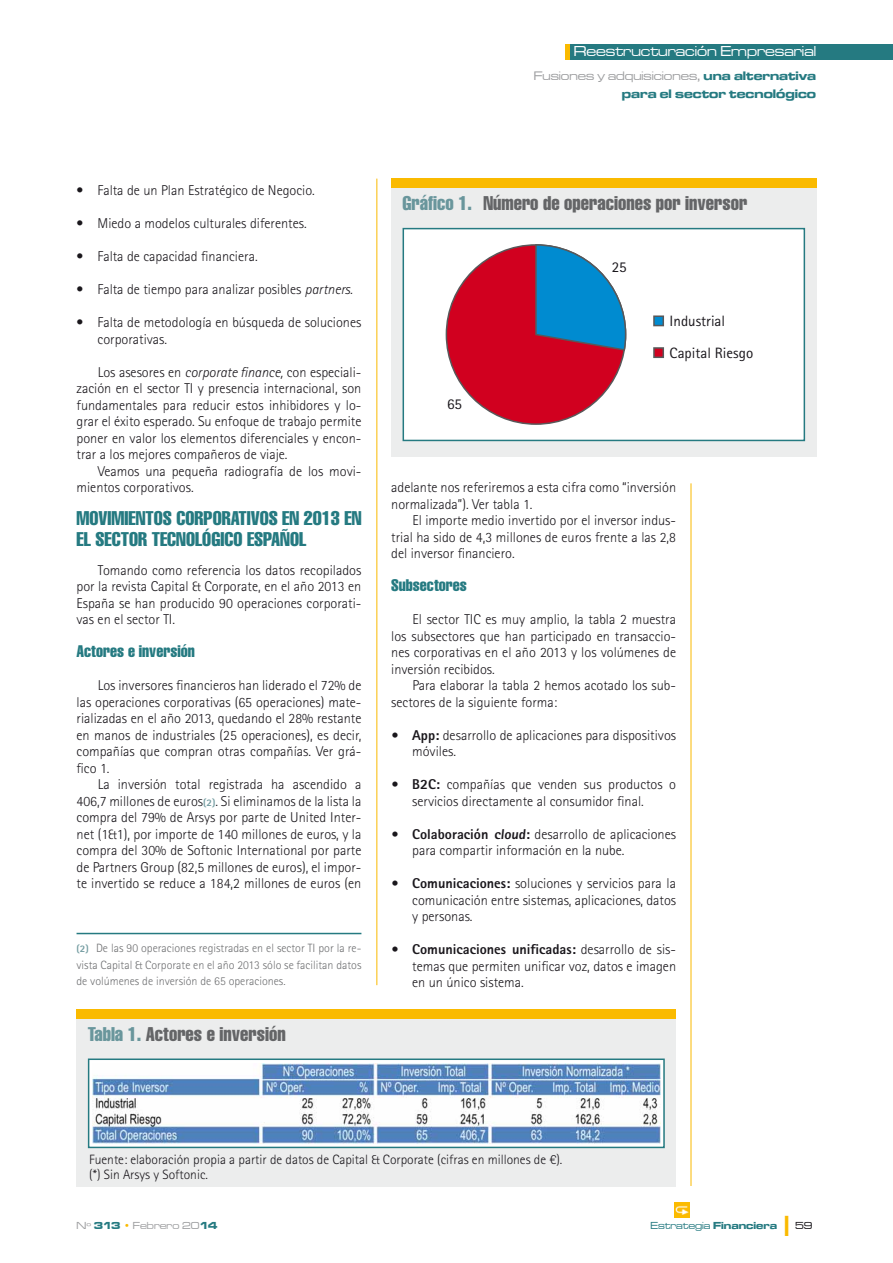
<style>
.page{position:relative;width:893px;height:1263px;background:#fff}
.page>*{position:absolute;margin:0;border:0;box-sizing:border-box;transform-origin:0 0}
.t1{font:30px "Microgramma D Medi Exte";color:#faba00;scale:1.5 1}
.t2{font:19.5px "Helvetica LT Std Comp";color:#646567}
.t3{font:19.5px/21px "Helvetica LT Std Comp";color:#257a81}
.t4{font:16.5px "Helvetica LT Std Comp";color:#257a81}
.t5{font:15px "Rotis Sans Serif Std";color:#1a171c}
.t6{font:14.85px "Microgramma D Medi Exte";color:#fff}
.t7{font:300 14.25px/16.5px "Rotis Sans Serif Std";color:#1a171c;text-align:justify}
.t8{font:300 13.5px/15px "Rotis Sans Serif Std";color:#1a171c}
.t9{font:12.75px "Microgramma D Medi Exte";color:#9c9d9f}
.t10{font:12.75px "Microgramma DEE Bold Exte";color:#257a81}
.t11{font:300 12px/16.5px "Rotis Sans Serif Std";color:#6f7072;text-align:justify}
.t12{font:10.5px "Microgramma D Medi Exte";color:#257a81}
.t13{font:10.5px "Microgramma D Medi Exte";color:#9c9d9f}
.t14{font:10.5px "Microgramma D Medi Exte";color:#1a171c}
.s1{font-family:"Microgramma DEE Bold Exte";color:#257a81}
.s2{font-style:italic}
.s3{font-weight:800;font-size:10.05px;color:#739ca1}
.s4{color:#69969c}
.s5{font-weight:800}
.s6{font-family:"Microgramma DEE Bold Exte";color:#faba00}
.s7{font-family:"Microgramma DEE Bold Exte"}
</style>
<div class="page">
<div style="left:566px;top:44px;width:327px;height:16px;background:#257a81"></div>
<hr style="left:566px;top:44px;width:4px;height:16px;background:#faba00">
<img style="left:675px;top:1203px;width:14px;height:14px">
<hr style="left:377px;top:179px;width:1px;height:806px;background:#faba00">
<hr style="left:691px;top:483px;width:1px;height:703px;background:#faba00">
<hr style="left:77px;top:933px;width:284px;height:1px;background:#257a81">
<div style="left:391px;top:188px;width:425px;height:268px;background:#eceded"></div>
<div style="left:77px;top:1018px;width:599px;height:168px;background:#eceded"></div>
<div style="left:403px;top:229px;width:401px;height:211px;background:#fff"></div>
<div style="left:446px;top:245px;width:180px;height:179px;background:#d1001f;border-radius:50%"></div>
<svg style="left:534px;top:244px;width:93px;height:108px"></svg>
<div style="left:654px;top:316px;width:9px;height:10px;background:#008bd0"></div>
<div style="left:653px;top:315px;width:11px;height:11px;border:2px solid #58585a"></div>
<div style="left:654px;top:348px;width:9px;height:9px;background:#d1001f"></div>
<div style="left:653px;top:347px;width:11px;height:11px;border:2px solid #58585a"></div>
<div style="left:403px;top:228px;width:402px;height:213px;border:2px solid #257a81"></div>
<svg style="left:91px;top:1061px;width:571px;height:84px;fill:#fff"></svg>
<img style="left:93px;top:1063px;width:567px;height:80px">
<div style="left:88px;top:1058px;width:577px;height:90px;border:2px solid #257a81"></div>
<div style="left:391px;top:179px;width:425px;height:9px;background:#faba00"></div>
<div style="left:77px;top:1009px;width:599px;height:9px;background:#faba00"></div>
<p class="t6" style="left:574px;top:42px;width:244px">Reestructuración Empresarial</p>
<p class="t9" style="left:534px;top:69px;width:284px">Fusiones y adquisiciones, <span class="s1">una alternativa</span></p>
<p class="t10" style="left:622px;top:87px;width:196px">para el sector tecnológico</p>
<p class="t7" style="left:77px;top:183px;width:240px">• Falta de un Plan Estratégico de Negocio.</p>
<p class="t7" style="left:77px;top:216px;width:232px">• Miedo a modelos culturales diferentes.</p>
<p class="t7" style="left:77px;top:249px;width:183px">• Falta de capacidad financiera.</p>
<p class="t7" style="left:77px;top:282px;width:278px">• Falta de tiempo para analizar posibles <span class="s2">partners.</span></p>
<p class="t7" style="left:98px;top:315px;width:265px;text-indent:-21px">• Falta de metodología en búsqueda de soluciones corporativas.</p>
<p class="t7" style="left:77px;top:365px;width:286px;text-indent:21px">Los asesores en <span class="s2">corporate finance,</span> con especiali&shy;zación en el sector TI y presencia internacional, son fundamentales para reducir estos inhibidores y lo&shy;grar el éxito esperado. Su enfoque de trabajo permite poner en valor los elementos diferenciales y encon&shy;trar a los mejores compañeros de viaje.</p>
<p class="t7" style="left:77px;top:464px;width:286px;text-indent:21px">Veamos una pequeña radiografía de los movi&shy;mientos corporativos.</p>
<h2 class="t3" style="left:77px;top:508px;width:286px">MOVIMIENTOS CORPORATIVOS EN 2013 EN<br>EL SECTOR TECNOLÓGICO ESPAÑOL</h2>
<p class="t7" style="left:77px;top:563px;width:286px;text-indent:21px">Tomando como referencia los datos recopilados por la revista Capital &amp; Corporate, en el año 2013 en España se han producido 90 operaciones corporati&shy;vas en el sector TI.</p>
<p class="t4" style="left:77px;top:645px;width:120px">Actores e inversión</p>
<p class="t7" style="left:77px;top:678px;width:286px;text-indent:21px">Los inversores financieros han liderado el 72% de las operaciones corporativas (65 operaciones) mate&shy;rializadas en el año 2013, quedando el 28% restante en manos de industriales (25 operaciones), es decir, compañías que compran otras compañías. Ver grá&shy;fico 1.</p>
<p class="t7" style="left:77px;top:777px;width:286px;text-indent:21px">La inversión total registrada ha ascendido a 406,7 millones de euros<span class="s3">(2)</span>. Si eliminamos de la lista la compra del 79% de Arsys por parte de United Inter&shy;net (1&amp;1), por importe de 140 millones de euros, y la compra del 30% de Softonic International por parte de Partners Group (82,5 millones de euros), el impor&shy;te invertido se reduce a 184,2 millones de euros (en</p>
<p class="t11" style="left:77px;top:941px;width:286px"><span class="s3">(2)</span> De las 90 operaciones registradas en el sector TI por la re&shy;vista Capital &amp; Corporate en el año 2013 sólo se facilitan datos de volúmenes de inversión de 65 operaciones.</p>
<h2 class="t2" style="left:88px;top:1026px;width:199px"><span class="s4">Tabla 1.</span> Actores e inversión</h2>
<h2 class="t2" style="left:403px;top:195px;width:346px"><span class="s4">Gráfico 1.</span> Número de operaciones por inversor</h2>
<p class="t5" style="left:447px;top:399px;width:16px">65</p>
<p class="t5" style="left:612px;top:261px;width:16px">25</p>
<p class="t5" style="left:670px;top:316px;width:57px">Industrial</p>
<p class="t5" style="left:670px;top:347px;width:85px">Capital Riesgo</p>
<p class="t7" style="left:391px;top:480px;width:286px">adelante nos referiremos a esta cifra como “inversión normalizada”). Ver tabla 1.</p>
<p class="t7" style="left:391px;top:513px;width:286px;text-indent:21px">El importe medio invertido por el inversor indus&shy;trial ha sido de 4,3 millones de euros frente a las 2,8 del inversor financiero.</p>
<p class="t4" style="left:391px;top:579px;width:77px">Subsectores</p>
<p class="t7" style="left:391px;top:612px;width:286px;text-indent:21px">El sector TIC es muy amplio, la tabla 2 muestra los subsectores que han participado en transaccio&shy;nes corporativas en el año 2013 y los volúmenes de inversión recibidos.</p>
<p class="t7" style="left:391px;top:678px;width:286px;text-indent:21px">Para elaborar la tabla 2 hemos acotado los sub&shy;sectores de la siguiente forma:</p>
<p class="t7" style="left:412px;top:728px;width:265px;text-indent:-21px"><span class="s5">• App:</span> desarrollo de aplicaciones para dispositivos móviles.</p>
<p class="t7" style="left:412px;top:777px;width:265px;text-indent:-21px"><span class="s5">• B2C:</span> compañías que venden sus productos o servicios directamente al consumidor final.</p>
<p class="t7" style="left:412px;top:827px;width:265px;text-indent:-21px"><span class="s5">• Colaboración cloud:</span> desarrollo de aplicaciones para compartir información en la nube.</p>
<p class="t7" style="left:412px;top:876px;width:265px;text-indent:-21px"><span class="s5">• Comunicaciones:</span> soluciones y servicios para la comunicación entre sistemas, aplicaciones, datos y personas.</p>
<p class="t7" style="left:412px;top:942px;width:265px;text-indent:-21px"><span class="s5">• Comunicaciones unificadas:</span> desarrollo de sis&shy;temas que permiten unificar voz, datos e imagen en un único sistema.</p>
<p class="t8" style="left:89px;top:1153px;width:475px">Fuente: elaboración propia a partir de datos de Capital &amp; Corporate (cifras en millones de €). (*) Sin Arsys y Softonic.</p>
<p class="t13" style="left:77px;top:1219px;width:142px">Nº <span class="s1">313</span> <span class="s6">•</span> Febrero 20<span class="s1">14</span></p>
<p class="t12" style="left:651px;top:1219px;width:128px">Estrategia <span class="s7">Financiera</span></p>
<h1 class="t1" style="left:783px;top:1208px;width:6px">l</h1>
<p class="t14" style="left:795px;top:1219px;width:19px">59</p>
</div>
